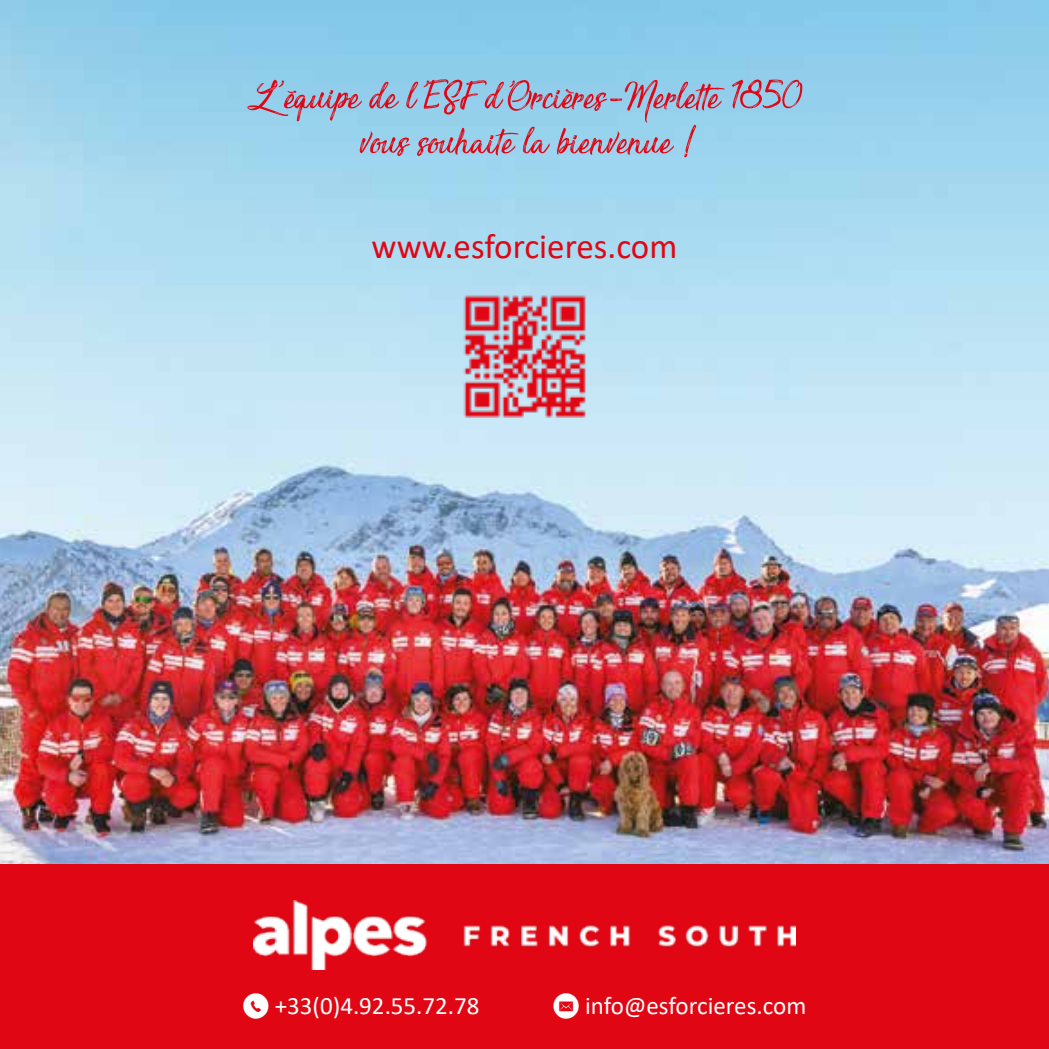
<style>
.page{position:relative;width:1049px;height:1049px;background:#fff}
.page>*{position:absolute;margin:0;border:0;box-sizing:border-box;transform-origin:0 0}
.t1{font:50px/45px "Sensations and Qualities";color:#e10613;text-align:center}
.t2{font:35px "Calibri";color:#e10613}
.t3{font:25px "Calibri";color:#fff}
.s1{font-family:"Social Media Circled"}
</style>
<div class="page">
<img style="left:0;top:0;width:1049px;height:865px">
<img style="left:454px;top:285px;width:141px;height:137px">
<div style="left:0;top:865px;width:1049px;height:184px;background:#e10613"></div>
<img style="left:253px;top:900px;width:543px;height:69px">
<p class="t1" style="left:246px;top:77px;width:557px">L’ équipe de l’ESF d’Orcières-Merlette 1850 vous souhaite la bienvenue !</p>
<p class="t2" style="left:372px;top:222px;width:307px">www.esforcieres.com</p>
<p class="t3" style="left:243px;top:988px;width:238px"><span class="s1">m</span> +33(0)4.92.55.72.78</p>
<p class="t3" style="left:553px;top:988px;width:255px"><span class="s1">k</span> info@esforcieres.com</p>
</div>
